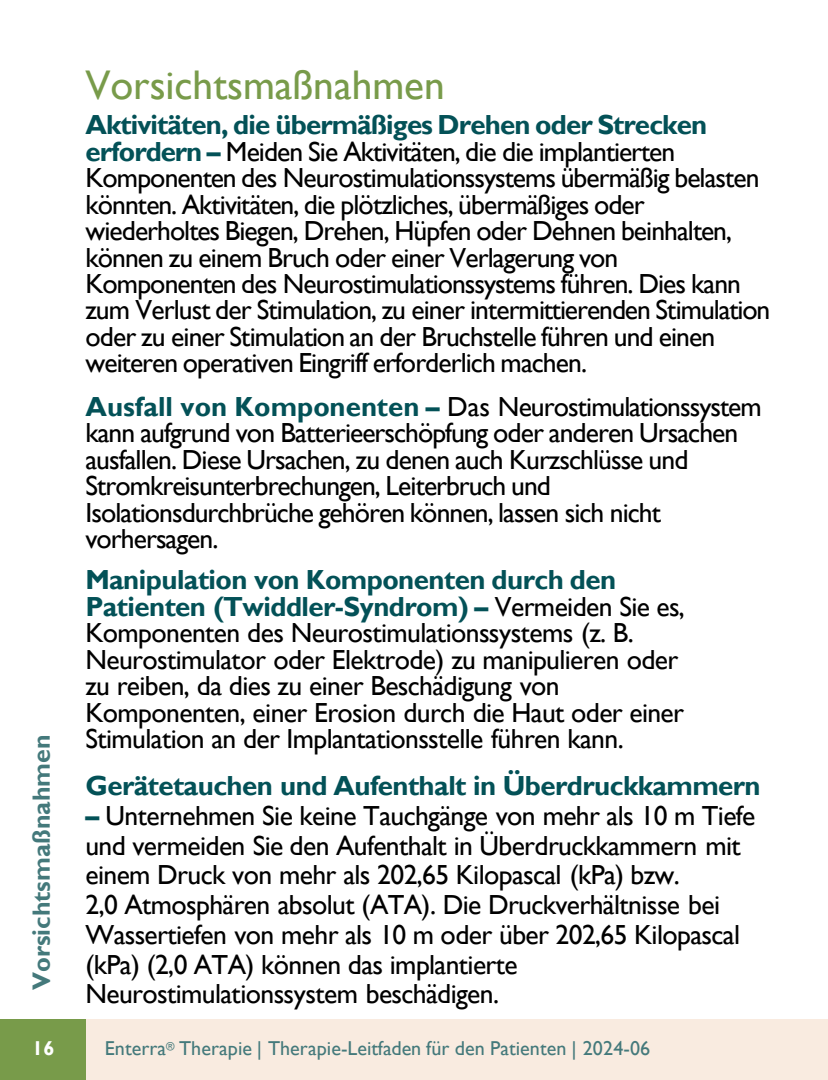
<style>
.page{position:relative;width:828px;height:1080px;background:#fff}
.page>*{position:absolute;margin:0;border:0;box-sizing:border-box;transform-origin:0 0}
.t1{font:41.5px "Gill Sans";color:#789b4a}
.t2{font:27.5px/26.5px "Gill Sans";letter-spacing:-.03em;color:#000}
.t3{font:700 27.5px "Gill Sans";letter-spacing:-.02em;color:#035157}
.t4{font:700 25px "Gill Sans";color:#44797b}
.t5{font:20px "Gill Sans";letter-spacing:.005em;color:#44797b}
.t6{font:700 20px "Gill Sans";color:#fff}
.s1{font-weight:700;color:#035157}
</style>
<div class="page">
<div style="left:86px;top:1020px;width:741px;height:60px;background:#f9ebe0"></div>
<div style="left:0;top:1020px;width:86px;height:60px;background:#789b4a"></div>
<p class="t4" style="left:26px;top:990px;width:257px;rotate:-90deg">Vorsichtsmaßnahmen</p>
<p class="t6" style="left:32px;top:1036px;width:24px">16</p>
<h2 class="t1" style="left:85px;top:61px;width:361px">Vorsichtsmaßnahmen</h2>
<p class="t2" style="left:85px;top:112px;width:686px"><span class="s1">Aktivitäten, die übermäßiges Drehen oder Strecken erfordern –</span> Meiden Sie Aktivitäten, die die implantierten Komponenten des Neurostimulationssystems übermäßig belasten könnten. Aktivitäten, die plötzliches, übermäßiges oder wiederholtes Biegen, Drehen, Hüpfen oder Dehnen beinhalten, können zu einem Bruch oder einer Verlagerung von Komponenten des Neurostimulationssystems führen. Dies kann zum Verlust der Stimulation, zu einer intermittierenden Stimulation oder zu einer Stimulation an der Bruchstelle führen und einen weiteren operativen Eingriff erforderlich machen.</p>
<p class="t2" style="left:85px;top:394px;width:677px"><span class="s1">Ausfall von Komponenten –</span> Das Neurostimulationssystem kann aufgrund von Batterieerschöpfung oder anderen Ursachen ausfallen. Diese Ursachen, zu denen auch Kurzschlüsse und Stromkreisunterbrechungen, Leiterbruch und Isolationsdurchbrüche gehören können, lassen sich nicht vorhersagen.</p>
<p class="t2" style="left:85px;top:567px;width:601px"><span class="s1">Manipulation von Komponenten durch den Patienten (Twiddler-Syndrom) –</span> Vermeiden Sie es, Komponenten des Neurostimulationssystems (z. B.<br>Neurostimulator oder Elektrode) zu manipulieren oder zu reiben, da dies zu einer Beschädigung von Komponenten, einer Erosion durch die Haut oder einer Stimulation an der Implantationsstelle führen kann.</p>
<p class="t3" style="left:85px;top:770px;width:676px">Gerätetauchen und Aufenthalt in Überdruckkammern</p>
<p class="t2" style="left:85px;top:801px;width:671px;line-height:29.8px"><span class="s1">–</span> Unternehmen Sie keine Tauchgänge von mehr als 10 m Tiefe und vermeiden Sie den Aufenthalt in Überdruckkammern mit einem Druck von mehr als 202,65 Kilopascal (kPa) bzw.<br>2,0 Atmosphären absolut (ATA). Die Druckverhältnisse bei Wassertiefen von mehr als 10 m oder über 202,65 Kilopascal (kPa) (2,0 ATA) können das implantierte Neurostimulationssystem beschädigen.</p>
<p class="t5" style="left:105px;top:1037px;width:546px">Enterra<sup>®</sup> Therapie | Therapie-Leitfaden für den Patienten | 2024-06</p>
</div>
